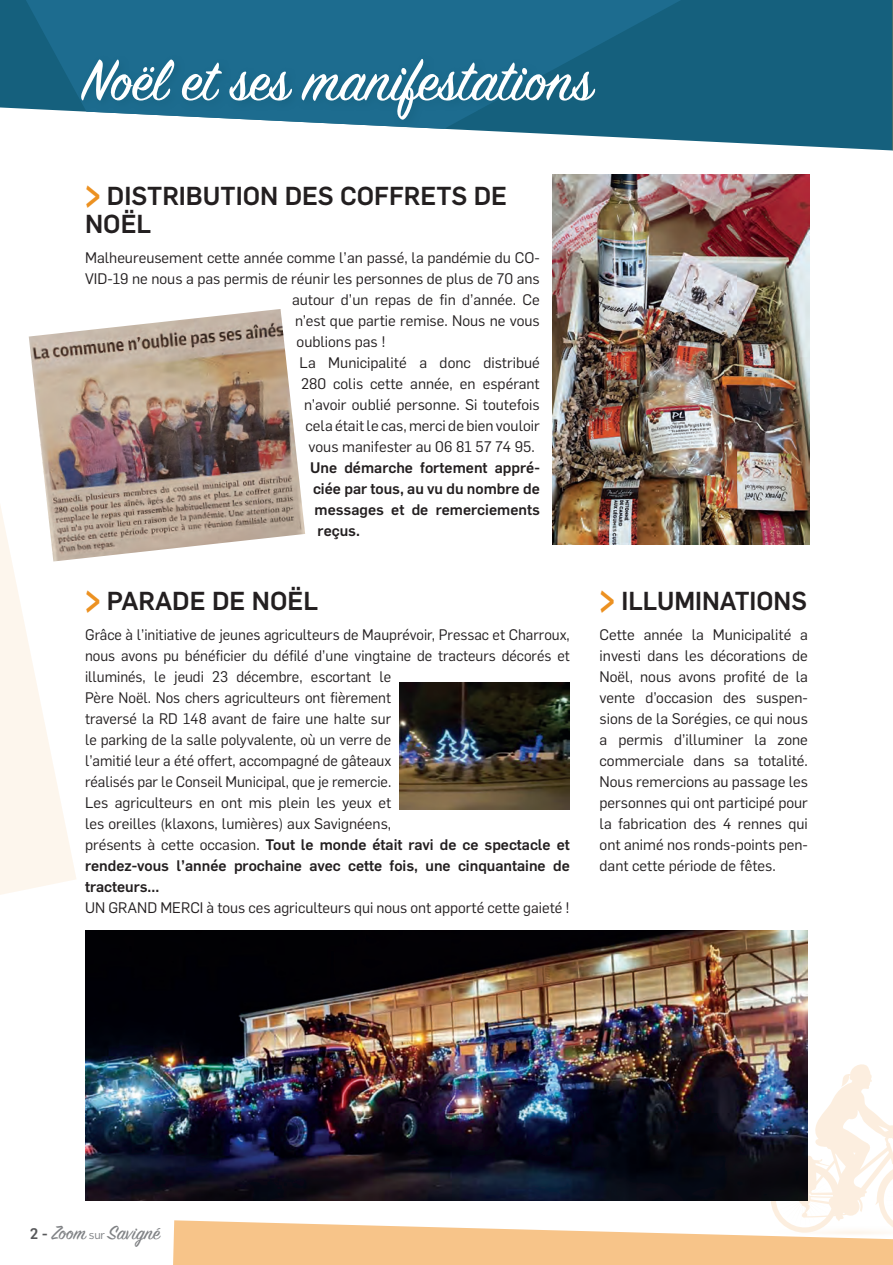
<style>
.page{position:relative;width:893px;height:1265px;background:#fff}
.page>*{position:absolute;margin:0;border:0;box-sizing:border-box;transform-origin:0 0}
.t1{font:64.5px "Sign Painter House Script";color:#fff}
.t2{font:500 25.5px/28.5px "Flama";color:#231f20}
.t3{font:21.45px "Sign Painter House Script";color:#808285}
.t4{font:15px/21px "Flama";color:#231f20}
.t5{font:500 15px "Flama";color:#231f20}
.s1{font-weight:600;font-size:45px;color:#ec9121}
.s2{font-weight:500}
.s3{font-family:"Flama";font-weight:500;font-size:15px;color:#57585a}
.s4{font-family:"Flama";font-size:11.7px}
</style>
<div class="page">
<svg style="left:0;top:0;width:892px;height:150px;fill:#15607d"></svg>
<svg style="left:14px;top:0;width:706px;height:129px;background:#1f6b8b"></svg>
<div style="left:77px;top:54px;width:529px;height:76px;background:#15607d;opacity:.75"></div>
<svg style="left:0;top:506px;width:76px;height:389px"></svg>
<img style="left:553px;top:174px;width:256px;height:370px">
<img style="left:85px;top:930px;width:723px;height:269px">
<img style="left:29px;top:309px;width:276px;height:252px">
<img style="left:400px;top:682px;width:170px;height:127px">
<svg style="left:892px;top:0;width:1px;height:150px"></svg>
<img style="left:168px;top:1060px;width:725px;height:205px">
<h1 class="t1" style="left:82px;top:41px;width:512px">Noël et ses manifestations</h1>
<h2 class="t2" style="left:85px;top:179px;width:424px"><span class="s1">&gt;</span> DISTRIBUTION DES COFFRETS DE<br>NOËL</h2>
<p class="t4" style="left:85px;top:246px;width:456px">Malheureusement cette année comme l’an passé, la pandémie du CO-</p>
<p class="t4" style="left:85px;top:267px;width:456px">VID-19 ne nous a pas permis de réunir les personnes de plus de 70 ans</p>
<p class="t4" style="left:292px;top:288px;width:249px">autour d’un repas de fin d’année. Ce</p>
<p class="t4" style="left:295px;top:309px;width:246px">n’est que partie remise. Nous ne vous</p>
<p class="t4" style="left:297px;top:330px;width:91px">oublions pas !</p>
<p class="t4" style="left:300px;top:351px;width:242px">La Municipalité a donc distribué</p>
<p class="t4" style="left:301px;top:372px;width:240px">280 colis cette année, en espérant</p>
<p class="t4" style="left:304px;top:393px;width:237px">n’avoir oublié personne. Si toutefois</p>
<p class="t4" style="left:306px;top:414px;width:236px">cela était le cas, merci de bien vouloir</p>
<p class="t4" style="left:309px;top:435px;width:228px">vous manifester au 06 81 57 74 95.</p>
<p class="t5" style="left:310px;top:456px;width:231px">Une démarche fortement appré-</p>
<p class="t5" style="left:313px;top:477px;width:228px">ciée par tous, au vu du nombre de</p>
<p class="t5" style="left:315px;top:498px;width:227px">messages et de remerciements</p>
<p class="t5" style="left:318px;top:519px;width:44px">reçus.</p>
<h2 class="t2" style="left:85px;top:585px;width:235px"><span class="s1">&gt;</span> PARADE DE NOËL</h2>
<p class="t4" style="left:85px;top:622px;width:486px">Grâce à l’initiative de jeunes agriculteurs de Mauprévoir, Pressac et Charroux, nous avons pu bénéficier du défilé d’une vingtaine de tracteurs décorés et illuminés, le jeudi 23 décembre, escortant le<br>Père Noël. Nos chers agriculteurs ont fièrement<br>traversé la RD 148 avant de faire une halte sur<br>le parking de la salle polyvalente, où un verre de<br>l’amitié leur a été offert, accompagné de gâteaux<br>réalisés par le Conseil Municipal, que je remercie.<br>Les agriculteurs en ont mis plein les yeux et<br>les oreilles (klaxons, lumières) aux Savignéens,<br>présents à cette occasion. <span class="s2">Tout le monde était ravi de ce spectacle et rendez-vous l’année prochaine avec cette fois, une cinquantaine de tracteurs...</span></p>
<p class="t4" style="left:85px;top:895px;width:486px">UN GRAND MERCI à tous ces agriculteurs qui nous ont apporté cette gaieté !</p>
<h2 class="t2" style="left:600px;top:585px;width:209px"><span class="s1">&gt;</span> ILLUMINATIONS</h2>
<p class="t4" style="left:600px;top:622px;width:210px;text-align:justify">Cette année la Municipalité a investi dans les décorations de Noël, nous avons profité de la vente d’occasion des suspen&shy;sions de la Sorégies, ce qui nous a permis d’illuminer la zone commerciale dans sa totalité.<br>Nous remercions au passage les personnes qui ont participé pour la fabrication des 4 rennes qui ont animé nos ronds-points pen&shy;dant cette période de fêtes.</p>
<h3 class="t3" style="left:30px;top:1218px;width:132px"><span class="s3">2 -</span> Zoom <span class="s4">sur</span> Savigné</h3>
</div>
